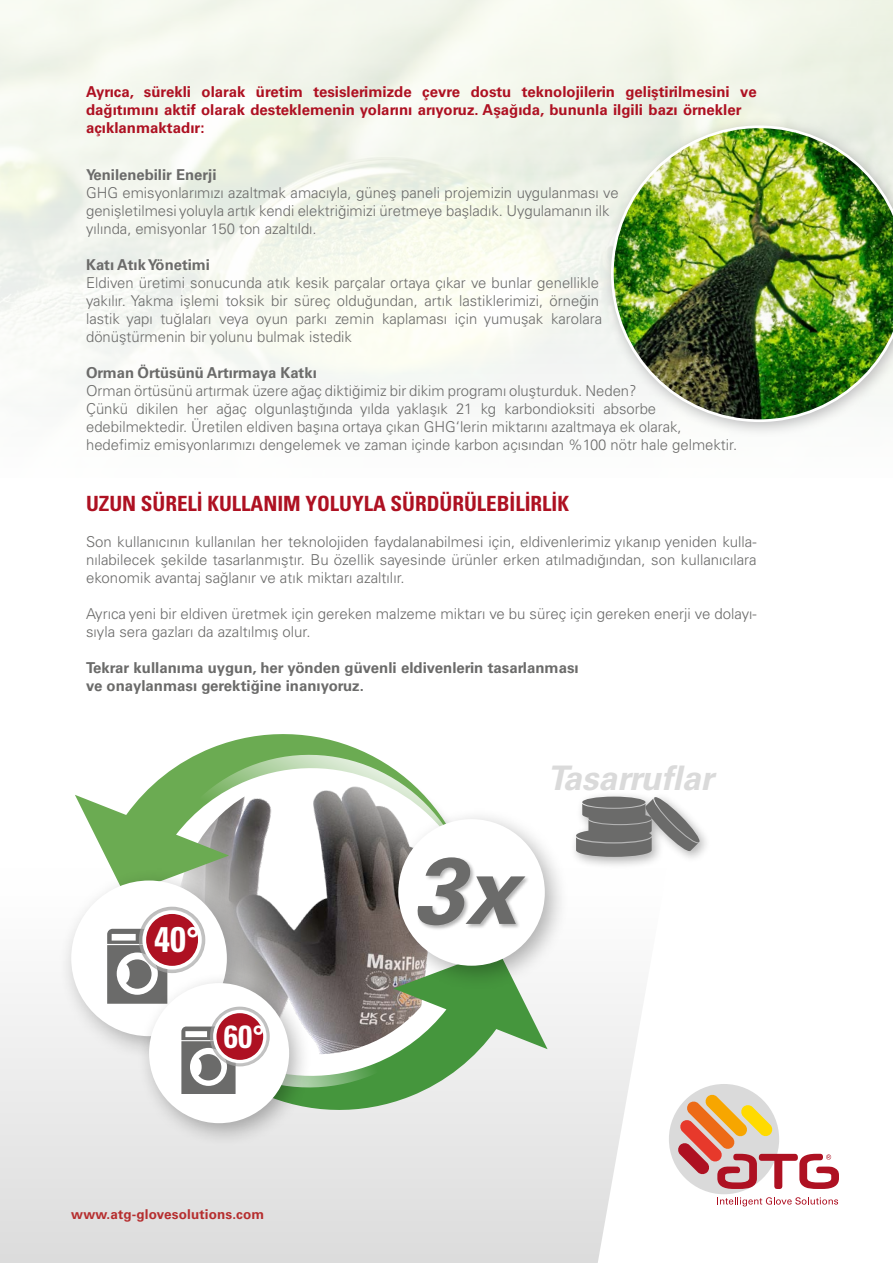
<style>
.page{position:relative;width:893px;height:1263px;background:#fff}
.page>*{position:absolute;margin:0;border:0;box-sizing:border-box;transform-origin:0 0}
.t1{font:italic 700 94.05px "Univers LT Pro 65";color:#6b6b6a}
.t2{font:700 condensed 35.55px "Univers LT Pro";color:#fff}
.t3{font:italic 700 33.75px "Univers LT Pro 65";color:#dadada}
.t4{font:700 condensed 32.1px "Univers LT Pro";color:#fff}
.t5{font:700 condensed 21px "Univers LT Pro";color:#ae1122}
.t6{font:300 15px/18px "Univers LT Pro 45";color:#6b6b6a}
.t7{font:700 15px/18px "Univers LT Pro 65";color:#ae1122}
.t8{font:700 15px/18px "Univers LT Pro 65";color:#6b6b6a}
.t9{font:700 13.5px "Univers LT Pro 65";letter-spacing:.01em;color:#b62e2f}
</style>
<div class="page">
<svg style="left:0;top:993px;width:645px;height:270px;fill:#e4e4e4"></svg>
<div style="left:669px;top:1084px;width:110px;height:110px;background:#dadada;border-radius:50%"></div>
<svg style="left:717px;top:1197px;width:121px;height:9px"></svg>
<svg style="left:677px;top:1094px;width:162px;height:95px"></svg>
<svg style="left:313px;top:991px;width:235px;height:145px;background:#d4dfd3"></svg>
<svg style="left:75px;top:795px;width:51px;height:72px"></svg>
<svg style="left:126px;top:734px;width:370px;height:374px"></svg>
<div style="left:58px;top:867px;width:195px;height:196px;background:#000;opacity:.3"></div>
<div style="left:74px;top:884px;width:150px;height:149px;background:#fff;border-radius:50%"></div>
<div style="left:71px;top:880px;width:156px;height:156px;border:6px solid #fff;border-radius:50%"></div>
<div style="left:385px;top:806px;width:185px;height:185px;background:#000;opacity:.3"></div>
<div style="left:401px;top:822px;width:141px;height:141px;background:#fff;border-radius:50%"></div>
<div style="left:398px;top:819px;width:147px;height:147px;border:6px solid #fff;border-radius:50%"></div>
<div style="left:416px;top:856px;width:115px;height:75px;background:#000;opacity:.3"></div>
<div style="left:569px;top:790px;width:143px;height:80px;background:#000;opacity:.32"></div>
<svg style="left:576px;top:795px;width:125px;height:62px"></svg>
<div style="left:137px;top:971px;width:176px;height:176px;background:#000;opacity:.3"></div>
<div style="left:152px;top:986px;width:134px;height:134px;background:#fff;border-radius:50%"></div>
<div style="left:149px;top:983px;width:140px;height:140px;border:6px solid #fff;border-radius:50%"></div>
<svg style="left:107px;top:907px;width:159px;height:187px"></svg>
<div style="left:601px;top:115px;width:292px;height:323px;background:#807f83;opacity:.5"></div>
<img style="left:611px;top:125px;width:282px;height:297px">
<p class="t7" style="left:86px;top:83px;width:672px">Ayrıca, sürekli olarak üretim tesislerimizde çevre dostu teknolojilerin geliştirilmesini ve dağıtımını aktif olarak desteklemenin yolarını arıyoruz. Aşağıda, bununla ilgili bazı örnekler açıklanmaktadır:</p>
<p class="t8" style="left:86px;top:166px;width:132px">Yenilenebilir Enerji</p>
<p class="t6" style="left:86px;top:183px;width:534px">GHG emisyonlarımızı azaltmak amacıyla, güneş paneli projemizin uygulanması ve genişletilmesi yoluyla artık kendi elektriğimizi üretmeye başladık. Uygulamanın ilk yılında, emisyonlar 150 ton azaltıldı.</p>
<p class="t8" style="left:86px;top:256px;width:125px">Katı Atık Yönetimi</p>
<p class="t6" style="left:86px;top:273px;width:518px">Eldiven üretimi sonucunda atık kesik parçalar ortaya çıkar ve bunlar genellikle yakılır. Yakma işlemi toksik bir süreç olduğundan, artık lastiklerimizi, örneğin lastik yapı tuğlaları veya oyun parkı zemin kaplaması için yumuşak karolara dönüştürmenin bir yolunu bulmak istedik</p>
<p class="t8" style="left:86px;top:364px;width:232px">Orman Örtüsünü Artırmaya Katkı</p>
<p class="t6" style="left:86px;top:381px;width:652px">Orman örtüsünü artırmak üzere ağaç diktiğimiz bir dikim programı oluşturduk. Neden?<br>Çünkü dikilen her ağaç olgunlaştığında yılda yaklaşık 21 kg karbondioksiti absorbe edebilmektedir. Üretilen eldiven başına ortaya çıkan GHG‘lerin miktarını azaltmaya ek olarak, hedefimiz emisyonlarımızı dengelemek ve zaman içinde karbon açısından %100 nötr hale gelmektir.</p>
<h3 class="t5" style="left:86px;top:491px;width:485px">UZUN SÜRELI KULLANIM YOLUYLA SÜRDÜRÜLEBILIRLIK</h3>
<p class="t6" style="left:86px;top:533px;width:672px;text-align:justify">Son kullanıcının kullanılan her teknolojiden faydalanabilmesi için, eldivenlerimiz yıkanıp yeniden kulla&shy;nılabilecek şekilde tasarlanmıştır. Bu özellik sayesinde ürünler erken atılmadığından, son kullanıcılara ekonomik avantaj sağlanır ve atık miktarı azaltılır.</p>
<p class="t6" style="left:86px;top:605px;width:672px">Ayrıca yeni bir eldiven üretmek için gereken malzeme miktarı ve bu süreç için gereken enerji ve dolayı&shy;sıyla sera gazları da azaltılmış olur.</p>
<p class="t8" style="left:86px;top:659px;width:494px">Tekrar kullanıma uygun, her yönden güvenli eldivenlerin tasarlanması ve onaylanması gerektiğine inanıyoruz.</p>
<h2 class="t2" style="left:154px;top:918px;width:47px">40°</h2>
<h3 class="t4" style="left:224px;top:1017px;width:43px">60°</h3>
<p class="t9" style="left:71px;top:1206px;width:195px">www.atg-glovesolutions.com</p>
<h3 class="t3" style="left:547px;top:758px;width:168px">Tasarruflar</h3>
<h1 class="t1" style="left:412px;top:835px;width:106px">3x</h1>
</div>
